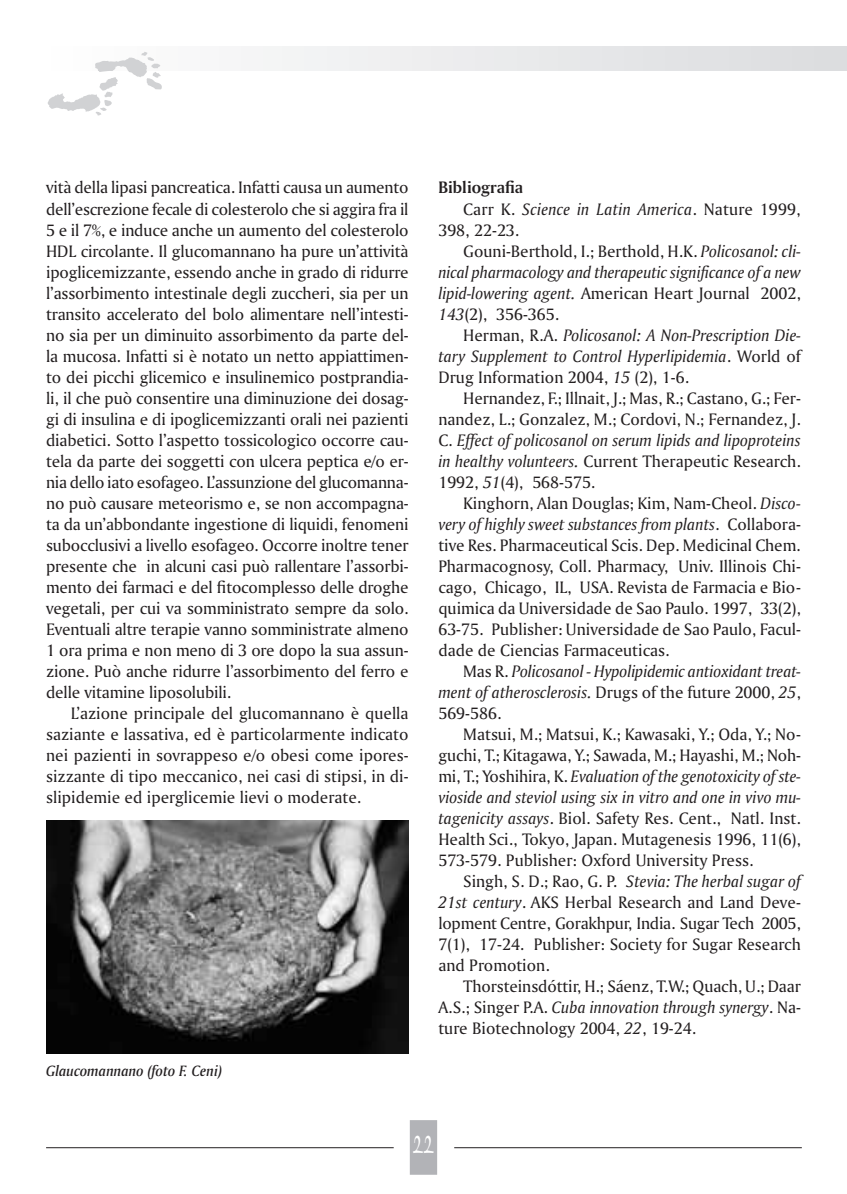
<style>
.page{position:relative;width:847px;height:1194px;background:#fff}
.page>*{position:absolute;margin:0;border:0;box-sizing:border-box;transform-origin:0 0}
.t1{font:35px "Dauphin";color:#fff;scale:.6 1}
.t2{font:17.5px/21px "Amerigo BT Roman A";color:#231f20;text-align:justify}
.t3{font:17.5px/21px "Amerigo BT Italic A";color:#231f20;text-align:right}
.t4{font:17.5px "Amerigo BT Bold A";color:#231f20}
.t5{font:15.75px "Amerigo BT Medium Italic A";color:#231f20}
.s1{font-family:"Amerigo BT Roman A"}
.s2{font-family:"Amerigo BT Italic A"}
</style>
<div class="page">
<div style="left:38px;top:46px;width:807px;height:25px;background:linear-gradient(to right,#fff,#dbdcde)"></div>
<hr style="left:454px;top:1147px;width:347px;height:1px;background:#231f20">
<hr style="left:46px;top:1147px;width:347px;height:1px;background:#231f20">
<div style="left:410px;top:1120px;width:26px;height:53px;background:#b2b3b7"></div>
<div style="left:409px;top:1120px;width:28px;height:54px;border:2px solid #b2b3b7"></div>
<svg style="left:47px;top:52px;width:115px;height:64px"></svg>
<svg style="left:845px;top:46px;width:1px;height:25px"></svg>
<img style="left:46px;top:821px;width:362px;height:232px">
<p class="t2" style="left:46px;top:177px;width:364px">vità della lipasi pancreatica. Infatti causa un aumento dell’escrezione fecale di colesterolo che si aggira fra il 5 e il 7%, e induce anche un aumento del colesterolo HDL circolante. Il glucomannano ha pure un’attività ipoglicemizzante, essendo anche in grado di ridurre l’assorbimento intestinale degli zuccheri, sia per un transito accelerato del bolo alimentare nell’intesti&shy;no sia per un diminuito assorbimento da parte del&shy;la mucosa. Infatti si è notato un netto appiattimen&shy;to dei picchi glicemico e insulinemico postprandia&shy;li, il che può consentire una diminuzione dei dosag&shy;gi di insulina e di ipoglicemizzanti orali nei pazienti diabetici. Sotto l’aspetto tossicologico occorre cau&shy;tela da parte dei soggetti con ulcera peptica e/o er&shy;nia dello iato esofageo. L’assunzione del glucomanna&shy;no può causare meteorismo e, se non accompagna&shy;ta da un’abbondante ingestione di liquidi, fenomeni subocclusivi a livello esofageo. Occorre inoltre tener presente che in alcuni casi può rallentare l’assorbi&shy;mento dei farmaci e del fitocomplesso delle droghe vegetali, per cui va somministrato sempre da solo.<br>Eventuali altre terapie vanno somministrate almeno 1 ora prima e non meno di 3 ore dopo la sua assun&shy;zione. Può anche ridurre l’assorbimento del ferro e delle vitamine liposolubili.</p>
<p class="t2" style="left:46px;top:702px;width:364px;text-indent:25px">L’azione principale del glucomannano è quella saziante e lassativa, ed è particolarmente indicato nei pazienti in sovrappeso e/o obesi come ipores&shy;sizzante di tipo meccanico, nei casi di stipsi, in di&shy;slipidemie ed iperglicemie lievi o moderate.</p>
<p class="t5" style="left:46px;top:1060px;width:177px">Glaucomannano (foto F. Ceni)</p>
<p class="t4" style="left:438px;top:177px;width:86px">Bibliografia</p>
<p class="t3" style="left:463px;top:198px;width:339px"><span class="s1">Carr K.</span> Science in Latin America<span class="s1">. Nature 1999,</span></p>
<p class="t2" style="left:463px;top:219px;width:339px;text-indent:-25px">398, 22-23.<br>Gouni-Berthold, I.; Berthold, H.K. <span class="s2">Policosanol: cli-</span></p>
<p class="t3" style="left:438px;top:261px;width:364px">nical pharmacology and therapeutic significance of a new</p>
<p class="t2" style="left:438px;top:282px;width:364px"><span class="s2">lipid-lowering agent.</span> American Heart Journal 2002,<br><span class="s2">143</span>(2), 356-365.</p>
<p class="t3" style="left:438px;top:324px;width:364px"><span class="s1">Herman, R.A.</span> Policosanol: A Non-Prescription Die&shy;tary Supplement to Control Hyperlipidemia<span class="s1">. World of</span></p>
<p class="t2" style="left:438px;top:366px;width:252px">Drug Information 2004, <span class="s2">15</span> (2), 1-6.</p>
<p class="t2" style="left:463px;top:387px;width:339px">Hernandez, F.; Illnait, J.; Mas, R.; Castano, G.; Fer-</p>
<p class="t2" style="left:438px;top:408px;width:364px">nandez, L.; Gonzalez, M.; Cordovi, N.; Fernandez, J.</p>
<p class="t3" style="left:438px;top:429px;width:364px"><span class="s1">C.</span> Effect of policosanol on serum lipids and lipoproteins</p>
<p class="t2" style="left:438px;top:450px;width:364px"><span class="s2">in healthy volunteers.</span> Current Therapeutic Research.<br>1992, <span class="s2">51</span>(4), 568-575.</p>
<p class="t2" style="left:463px;top:492px;width:339px">Kinghorn, Alan Douglas; Kim, Nam-Cheol. <span class="s2">Disco-</span></p>
<p class="t3" style="left:438px;top:513px;width:364px">very of highly sweet substances from plants<span class="s1">. Collabora-</span></p>
<p class="t2" style="left:438px;top:534px;width:364px">tive Res. Pharmaceutical Scis. Dep. Medicinal Chem.<br>Pharmacognosy, Coll. Pharmacy, Univ. Illinois Chi&shy;cago, Chicago, IL, USA. Revista de Farmacia e Bio&shy;quimica da Universidade de Sao Paulo. 1997, 33(2), 63-75. Publisher: Universidade de Sao Paulo, Facul&shy;dade de Ciencias Farmaceuticas.</p>
<p class="t3" style="left:438px;top:660px;width:364px"><span class="s1">Mas R.</span> Policosanol - Hypolipidemic antioxidant treat&shy;ment of atherosclerosis. <span class="s1">Drugs of the future 2000,</span> 25<span class="s1">,</span></p>
<p class="t2" style="left:438px;top:702px;width:65px">569-586.</p>
<p class="t2" style="left:463px;top:723px;width:339px">Matsui, M.; Matsui, K.; Kawasaki, Y.; Oda, Y.; No-</p>
<p class="t2" style="left:438px;top:744px;width:364px">guchi, T.; Kitagawa, Y.; Sawada, M.; Hayashi, M.; Noh-</p>
<p class="t3" style="left:438px;top:765px;width:364px;text-align:left"><span class="s1">mi, T.; Yoshihira, K.</span> Evaluation of the genotoxicity of ste&shy;vioside and steviol using six in vitro and one in vivo mu-</p>
<p class="t2" style="left:438px;top:807px;width:364px"><span class="s2">tagenicity assays</span>. Biol. Safety Res. Cent., Natl. Inst.<br>Health Sci., Tokyo, Japan. Mutagenesis 1996, 11(6), 573-579. Publisher: Oxford University Press.</p>
<p class="t3" style="left:463px;top:870px;width:339px"><span class="s1">Singh, S. D.; Rao, G. P.</span> Stevia: The herbal sugar of</p>
<p class="t2" style="left:438px;top:891px;width:364px"><span class="s2">21st century</span>. AKS Herbal Research and Land Deve&shy;lopment Centre, Gorakhpur, India. Sugar Tech 2005, 7(1), 17-24. Publisher: Society for Sugar Research and Promotion.</p>
<p class="t2" style="left:463px;top:975px;width:339px">Thorsteinsdóttir, H.; Sáenz, T.W.; Quach, U.; Daar</p>
<p class="t3" style="left:438px;top:996px;width:364px"><span class="s1">A.S.; Singer P.A.</span> Cuba innovation through synergy<span class="s1">. Na-</span></p>
<p class="t2" style="left:438px;top:1017px;width:259px">ture Biotechnology 2004, <span class="s2">22</span>, 19-24.</p>
<h1 class="t1" style="left:412px;top:1119px;width:37px">22</h1>
</div>
